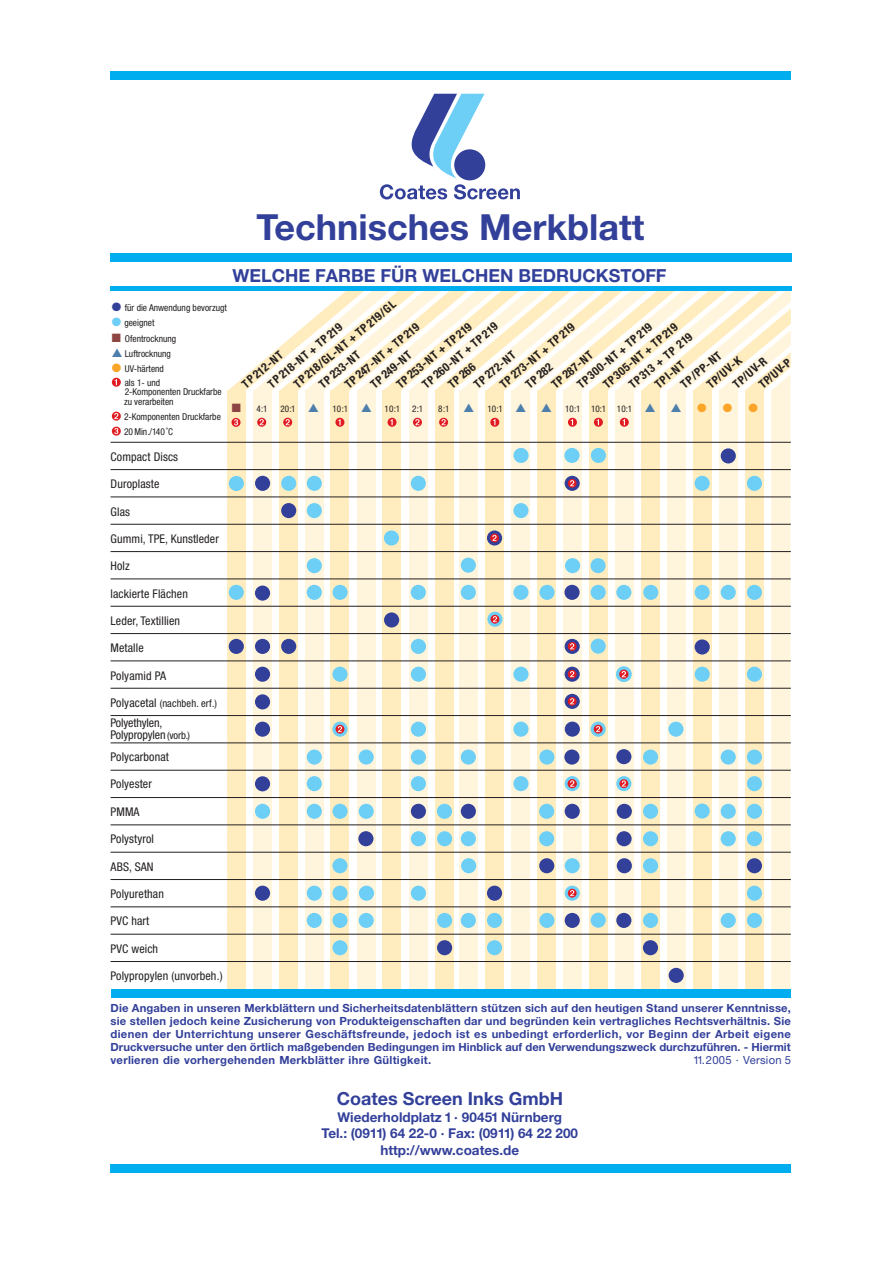
<style>
.page{position:relative;width:894px;height:1265px;background:#fff}
.page>*{position:absolute;margin:0;border:0;box-sizing:border-box;transform-origin:0 0}
.t1{font:700 36px "Helvetica Neue";color:#32409a}
.t2{font:700 18px "Helvetica Neue";color:#32409a}
.t3{font:700 13.5px/16.5px "Helvetica Neue";color:#32409a;text-align:center}
.t4{font:condensed 12px "Helvetica Neue";letter-spacing:.01em;color:#231f20}
.t5{font:condensed 12px/12px "Helvetica Neue";letter-spacing:-.01em;color:#231f20}
.t6{font:12px "Zapf Dingbats";color:#faa527}
.t7{font:700 condensed 11.7px "Helvetica Neue";color:#231f20}
.t8{font:700 11.25px/13px "Helvetica Neue";letter-spacing:.025em;color:#32409a;text-align:justify}
.t9{font:11.25px "Helvetica Neue";letter-spacing:.025em;color:#32409a}
.t10{font:condensed 10.5px "Helvetica Neue";letter-spacing:.01em;color:#231f20}
.t11{font:condensed 9.45px/13.5px "Helvetica Neue";color:#231f20}
.t12{font:condensed 9.15px "Helvetica Neue";letter-spacing:.01em;color:#231f20}
.s1{color:#32409a}
.s2{color:#6ecff6}
.s3{color:#8d4443}
.s4{color:#4d7fad}
.s5{color:#faa527}
.s6{font-size:12px}
.s7{font-size:10.5px}
</style>
<div class="page">
<div style="left:111px;top:71px;width:680px;height:9px;background:#00aeef"></div>
<div style="left:111px;top:1164px;width:680px;height:9px;background:#00aeef"></div>
<svg style="left:380px;top:184px;width:67px;height:15px"></svg>
<svg style="left:454px;top:184px;width:66px;height:15px"></svg>
<svg style="left:411px;top:94px;width:74px;height:84px"></svg>
<div style="left:454px;top:149px;width:31px;height:31px;background:#32409a;border-radius:50%"></div>
<div style="left:111px;top:253px;width:681px;height:9px;background:#00aeef"></div>
<hr style="left:111px;top:442px;width:680px;height:1px;background:#231f20">
<hr style="left:111px;top:469px;width:680px;height:1px;background:#231f20">
<hr style="left:111px;top:496px;width:680px;height:1px;background:#231f20">
<hr style="left:111px;top:524px;width:680px;height:1px;background:#231f20">
<hr style="left:111px;top:551px;width:680px;height:1px;background:#231f20">
<hr style="left:111px;top:578px;width:680px;height:1px;background:#231f20">
<hr style="left:111px;top:606px;width:680px;height:1px;background:#231f20">
<hr style="left:111px;top:633px;width:680px;height:1px;background:#231f20">
<hr style="left:111px;top:660px;width:680px;height:1px;background:#231f20">
<hr style="left:111px;top:688px;width:680px;height:1px;background:#231f20">
<hr style="left:111px;top:715px;width:680px;height:1px;background:#231f20">
<hr style="left:111px;top:742px;width:680px;height:1px;background:#231f20">
<hr style="left:111px;top:770px;width:680px;height:1px;background:#231f20">
<hr style="left:111px;top:797px;width:680px;height:1px;background:#231f20">
<hr style="left:111px;top:824px;width:680px;height:1px;background:#231f20">
<hr style="left:111px;top:852px;width:680px;height:1px;background:#231f20">
<hr style="left:111px;top:879px;width:680px;height:1px;background:#231f20">
<hr style="left:111px;top:906px;width:680px;height:1px;background:#231f20">
<hr style="left:111px;top:933px;width:680px;height:1px;background:#231f20">
<hr style="left:111px;top:961px;width:680px;height:1px;background:#231f20">
<div style="left:112px;top:378px;width:9px;height:9px;background:#e11b22;border-radius:50%"></div>
<svg style="left:115px;top:379px;width:2px;height:6px"></svg>
<svg style="left:112px;top:411px;width:9px;height:9px"></svg>
<svg style="left:114px;top:413px;width:4px;height:6px"></svg>
<svg style="left:112px;top:426px;width:9px;height:9px"></svg>
<svg style="left:114px;top:428px;width:4px;height:6px"></svg>
<hr style="left:111px;top:286px;width:681px;height:4px;background:#00aeef">
<div style="left:111px;top:989px;width:680px;height:8px;background:#00aeef"></div>
<svg style="left:227px;top:291px;width:564px;height:698px"></svg>
<h1 class="t1" style="left:256px;top:214px;width:389px">Technisches Merkblatt</h1>
<h2 class="t2" style="left:232px;top:269px;width:436px">WELCHE FARBE FÜR WELCHEN BEDRUCKSTOFF</h2>
<p class="t7" style="left:293px;top:382px;width:131px;rotate:-40deg">TP218/GL-NT + TP219/GL</p>
<p class="t11" style="left:112px;top:302px;width:117px"><span class="s1">●</span> für die Anwendung bevorzugt</p>
<p class="t11" style="left:112px;top:317px;width:44px"><span class="s2">●</span> geeignet</p>
<p class="t11" style="left:112px;top:332px;width:66px"><span class="s3">■</span> Ofentrocknung</p>
<p class="t11" style="left:112px;top:348px;width:61px"><span class="s4">▲</span> Luftrocknung</p>
<p class="t11" style="left:125px;top:363px;width:41px;text-indent:-13px"><span class="s5">●</span> UV-härtend als 1- und</p>
<p class="t11" style="left:124px;top:388px;width:99px;line-height:9.4px">2-Komponenten Druckfarbe zu verarbeiten</p>
<p class="t11" style="left:124px;top:409px;width:98px;line-height:15px">2-Komponenten Druckfarbe<br>20 Min./140 ˚C</p>
<p class="t7" style="left:421px;top:382px;width:96px;rotate:-40deg">TP260-NT + TP219</p>
<p class="t7" style="left:395px;top:382px;width:96px;rotate:-40deg">TP253-NT + TP219</p>
<p class="t7" style="left:499px;top:382px;width:95px;rotate:-40deg">TP273-NT + TP219</p>
<p class="t7" style="left:576px;top:382px;width:95px;rotate:-40deg">TP300-NT + TP219</p>
<p class="t7" style="left:267px;top:382px;width:95px;rotate:-40deg">TP218-NT + TP219</p>
<p class="t7" style="left:602px;top:382px;width:95px;rotate:-40deg">TP305-NT + TP219</p>
<p class="t7" style="left:344px;top:382px;width:95px;rotate:-40deg">TP247-NT + TP219</p>
<p class="t7" style="left:628px;top:382px;width:80px;rotate:-40deg">TP313 + TP 219</p>
<p class="t7" style="left:473px;top:382px;width:52px;rotate:-40deg">TP272-NT</p>
<p class="t7" style="left:550px;top:382px;width:52px;rotate:-40deg">TP287-NT</p>
<p class="t7" style="left:318px;top:382px;width:51px;rotate:-40deg">TP233-NT</p>
<p class="t7" style="left:369px;top:382px;width:51px;rotate:-40deg">TP249-NT</p>
<p class="t7" style="left:241px;top:382px;width:51px;rotate:-40deg">TP212-NT</p>
<p class="t7" style="left:680px;top:382px;width:51px;rotate:-40deg">TP/PP-NT</p>
<p class="t7" style="left:706px;top:382px;width:43px;rotate:-40deg">TP/UV-K</p>
<p class="t7" style="left:732px;top:382px;width:42px;rotate:-40deg">TP/UV-R</p>
<p class="t7" style="left:758px;top:382px;width:40px;rotate:-40deg">TP/UV-P</p>
<p class="t7" style="left:654px;top:382px;width:36px;rotate:-40deg">TPI-NT</p>
<p class="t7" style="left:447px;top:382px;width:33px;rotate:-40deg">TP266</p>
<p class="t7" style="left:525px;top:382px;width:33px;rotate:-40deg">TP 282</p>
<p class="t12" style="left:332px;top:405px;width:17px">10:1</p>
<p class="t12" style="left:385px;top:405px;width:17px">10:1</p>
<p class="t12" style="left:412px;top:405px;width:13px">2:1</p>
<p class="t12" style="left:438px;top:405px;width:66px">8:1 <span class="s4">▲</span> 10:1</p>
<p class="t12" style="left:565px;top:405px;width:69px">10:1 10:1 10:1</p>
<p class="t6" style="left:748px;top:402px;width:11px">●</p>
<p class="t12" style="left:232px;top:405px;width:37px"><span class="s3">■</span> 4:1</p>
<p class="t12" style="left:281px;top:405px;width:16px">20:1</p>
<p class="t4" style="left:111px;top:452px;width:69px">Compact Discs</p>
<p class="t4" style="left:111px;top:480px;width:50px">Duroplaste</p>
<p class="t4" style="left:111px;top:507px;width:21px">Glas</p>
<p class="t4" style="left:111px;top:534px;width:110px">Gummi, TPE, Kunstleder</p>
<p class="t4" style="left:111px;top:562px;width:21px">Holz</p>
<p class="t4" style="left:111px;top:589px;width:79px">lackierte Flächen</p>
<p class="t4" style="left:111px;top:616px;width:71px">Leder, Textillien</p>
<p class="t4" style="left:111px;top:644px;width:35px">Metalle</p>
<p class="t4" style="left:111px;top:671px;width:57px">Polyamid PA</p>
<p class="t10" style="left:111px;top:699px;width:108px"><span class="s6">Polyacetal</span> (nachbeh. erf.)</p>
<p class="t5" style="left:111px;top:717px;width:81px">Polyethylen,<br>Polypropylen <span class="s7">(vorb.)</span></p>
<p class="t4" style="left:111px;top:752px;width:60px">Polycarbonat</p>
<p class="t4" style="left:111px;top:780px;width:43px">Polyester</p>
<p class="t4" style="left:111px;top:807px;width:31px">PMMA</p>
<p class="t4" style="left:111px;top:834px;width:45px">Polystyrol</p>
<p class="t4" style="left:111px;top:862px;width:45px">ABS, SAN</p>
<p class="t4" style="left:111px;top:889px;width:55px">Polyurethan</p>
<p class="t4" style="left:111px;top:916px;width:40px">PVC hart</p>
<p class="t4" style="left:111px;top:944px;width:49px">PVC weich</p>
<p class="t4" style="left:111px;top:971px;width:114px">Polypropylen (unvorbeh.)</p>
<p class="t8" style="left:111px;top:1002px;width:682px">Die Angaben in unseren Merkblättern und Sicherheitsdatenblättern stützen sich auf den heutigen Stand unserer Kenntnisse, sie stellen jedoch keine Zusicherung von Produkteigenschaften dar und begründen kein vertragliches Rechtsverhältnis. Sie dienen der Unterrichtung unserer Geschäftsfreunde, jedoch ist es unbedingt erforderlich, vor Beginn der Arbeit eigene Druckversuche unter den örtlich maßgebenden Bedingungen im Hinblick auf den Verwendungszweck durchzuführen. - Hiermit verlieren die vorhergehenden Merkblätter ihre Gültigkeit.</p>
<p class="t9" style="left:693px;top:1055px;width:99px">11.2005 · Version 5</p>
<h2 class="t2" style="left:337px;top:1092px;width:228px">Coates Screen Inks GmbH</h2>
<p class="t3" style="left:322px;top:1110px;width:258px">Wiederholdplatz 1 · 90451 Nürnberg<br>Tel.: (0911) 64 22-0 · Fax: (0911) 64 22 200 http://www.coates.de</p>
</div>
